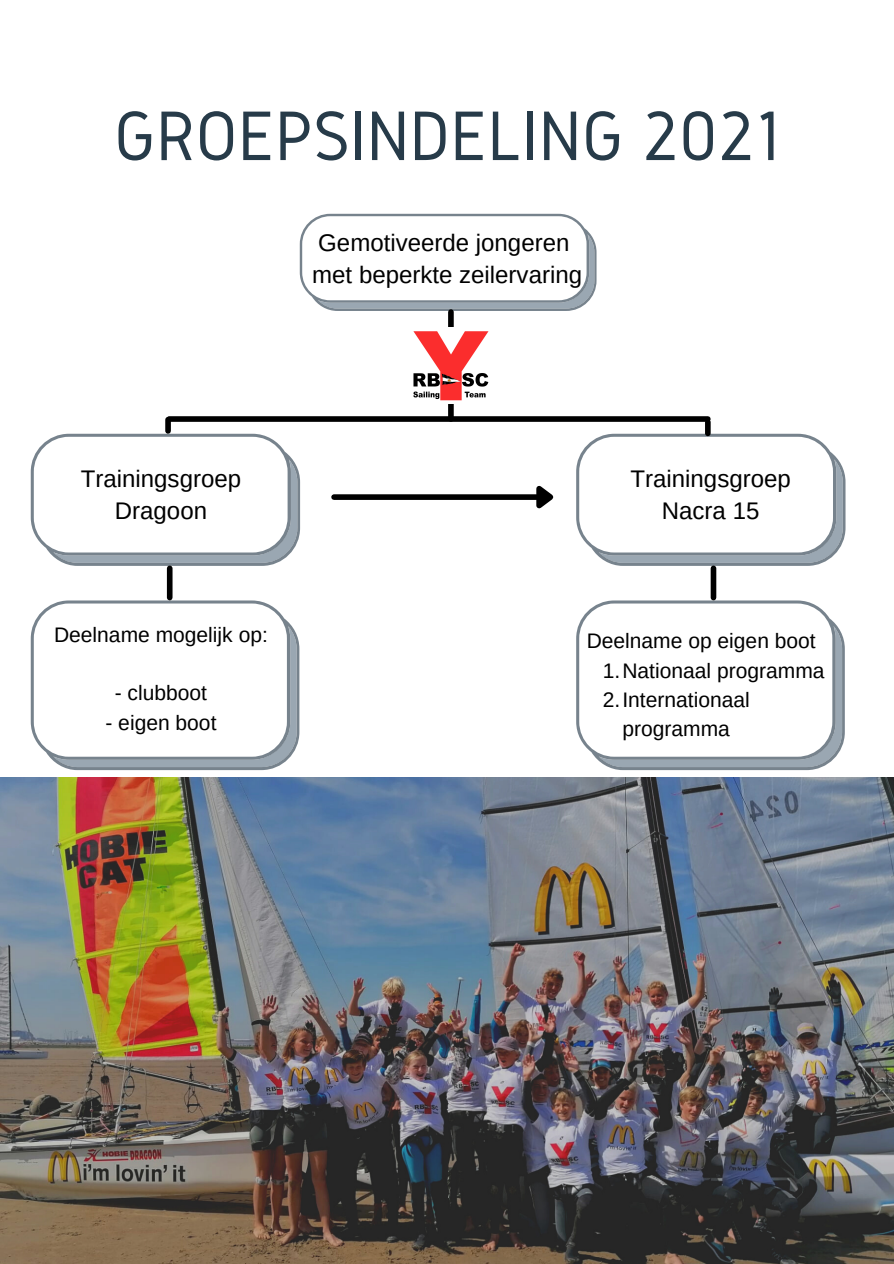
<style>
.page{position:relative;width:894px;height:1264px;background:#fff}
.page>*{position:absolute;margin:0;border:0;box-sizing:border-box;transform-origin:0 0}
.t1{font:72.75px "Gidole";color:#273b49}
.t2{font:24px "Arimo";color:#000}
.t3{font:21px/29.2px "Arimo";color:#000;text-align:center}
</style>
<div class="page">
<img style="left:0;top:777px;width:893px;height:486px">
<svg style="left:300px;top:214px;width:296px;height:97px"></svg>
<svg style="left:31px;top:434px;width:269px;height:132px"></svg>
<svg style="left:576px;top:434px;width:269px;height:132px"></svg>
<svg style="left:31px;top:600px;width:268px;height:170px"></svg>
<svg style="left:576px;top:600px;width:268px;height:170px"></svg>
<div style="left:167px;top:568px;width:5px;height:29px;background:#000"></div>
<div style="left:710px;top:568px;width:6px;height:29px;background:#000"></div>
<div style="left:448px;top:312px;width:5px;height:107px;background:#000"></div>
<img style="left:413px;top:328px;width:76px;height:75px">
<div style="left:169px;top:416px;width:538px;height:6px;background:#000"></div>
<div style="left:165px;top:419px;width:6px;height:12px;background:#000"></div>
<div style="left:704px;top:422px;width:6px;height:11px;background:#000"></div>
<div style="left:334px;top:494px;width:202px;height:6px;background:#000"></div>
<svg style="left:531px;top:485px;width:23px;height:24px"></svg>
<p class="t1" style="left:114px;top:96px;width:668px">GROEPSINDELING 2021</p>
<p class="t2" style="left:318px;top:229px;width:252px">Gemotiveerde jongeren</p>
<p class="t2" style="left:312px;top:261px;width:271px">met beperkte zeilervaring</p>
<p class="t2" style="left:81px;top:465px;width:162px">Trainingsgroep</p>
<p class="t2" style="left:115px;top:497px;width:94px">Dragoon</p>
<p class="t3" style="left:54px;top:620px;width:215px">Deelname mogelijk op:</p>
<p class="t3" style="left:115px;top:678px;width:94px">- clubboot</p>
<p class="t3" style="left:105px;top:707px;width:112px">- eigen boot</p>
<p class="t2" style="left:630px;top:465px;width:162px">Trainingsgroep</p>
<p class="t2" style="left:661px;top:497px;width:99px">Nacra 15</p>
<p class="t3" style="left:586px;top:626px;width:230px">Deelname op eigen boot</p>
<p class="t3" style="left:602px;top:655px;width:223px">1.Nationaal programma</p>
<p class="t3" style="left:602px;top:685px;width:148px">2.Internationaal programma</p>
</div>
